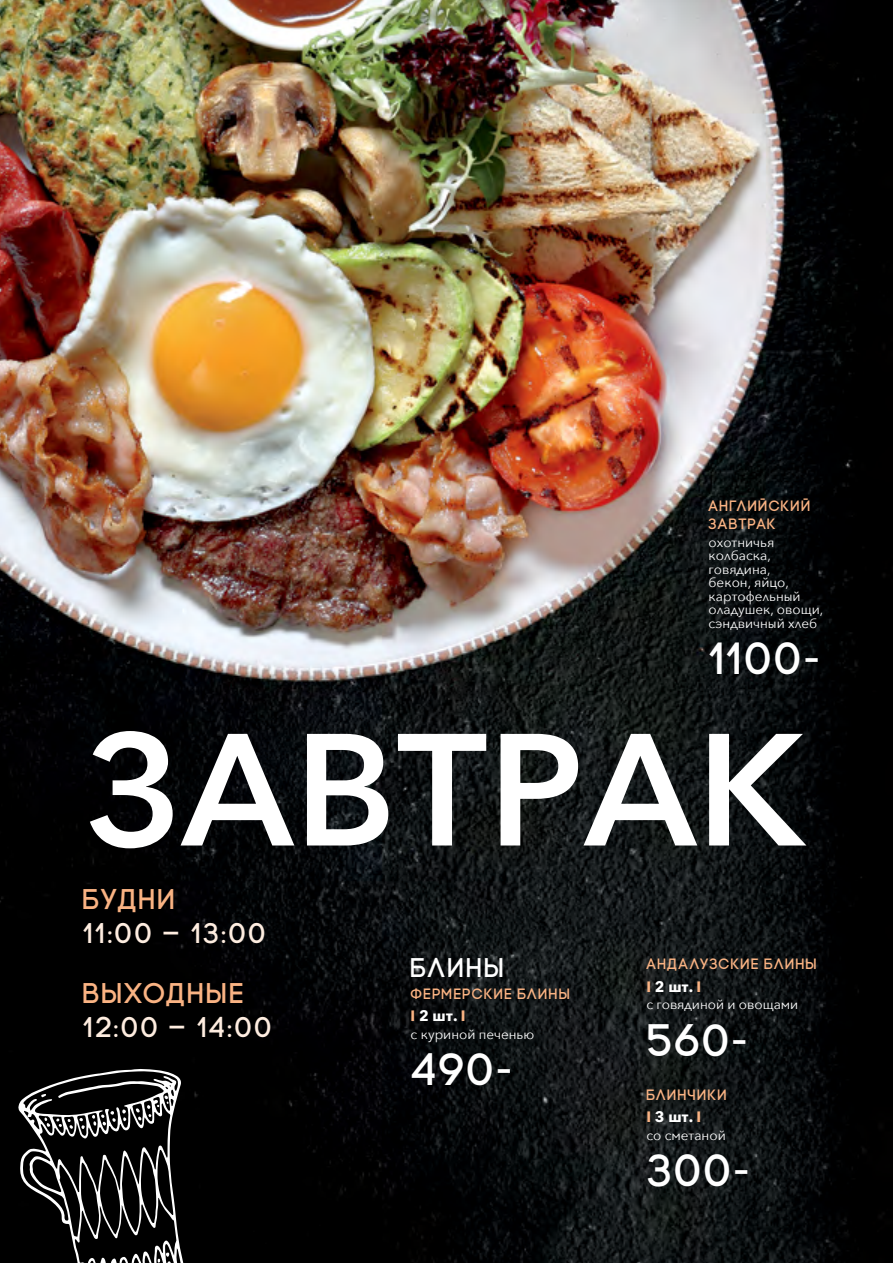
<style>
.page{position:relative;width:893px;height:1263px;background:#fff}
.page>*{position:absolute;margin:0;border:0;box-sizing:border-box;transform-origin:0 0}
.t1{font:600 157.65px "Avenir Next";color:#fff}
.t2{font:45px "Code Pro LC";letter-spacing:.01em;color:#fff}
.t3{font:28.5px "Code Pro LC";letter-spacing:.055em;color:#feede0}
.t4{font:28.5px "Code Pro LC";letter-spacing:.07em;color:#fab383}
.t5{font:27px "Code Pro LC";letter-spacing:.075em;color:#fff}
.t6{font:15px/18px "Code Pro LC";letter-spacing:.075em;color:#fab383}
.t7{font:700 15px "Avenir Next";color:#fff}
.t8{font:13.5px/13.5px "Avenir Next";color:#fff}
.s1{color:#fab383}
</style>
<div class="page">
<img style="left:0;top:0;width:893px;height:1263px">
<svg style="left:18px;top:1068px;width:168px;height:195px"></svg>
<p class="t6" style="left:709px;top:497px;width:103px">АНГЛИЙСКИЙ<br>ЗАВТРАК</p>
<p class="t8" style="left:709px;top:534px;width:116px">охотничья колбаска, говядина,<br>бекон, яйцо, картофельный оладушек, овощи, сэндвичный хлеб</p>
<h2 class="t2" style="left:709px;top:632px;width:115px">1100-</h2>
<h1 class="t1" style="left:83px;top:655px;width:724px">ЗАВТРАK</h1>
<h3 class="t4" style="left:83px;top:883px;width:94px">будни</h3>
<h3 class="t3" style="left:83px;top:917px;width:185px">11:00 – 13:00</h3>
<h3 class="t4" style="left:83px;top:977px;width:162px">ВЫХОДНЫЕ</h3>
<h3 class="t3" style="left:83px;top:1011px;width:191px">12:00 – 14:00</h3>
<h3 class="t5" style="left:411px;top:951px;width:95px">БЛИНЫ</h3>
<p class="t6" style="left:411px;top:985px;width:161px">ФЕРМЕРСКИЕ БЛИНЫ</p>
<p class="t7" style="left:411px;top:1003px;width:57px"><span class="s1">I</span> 2 шт. <span class="s1">I</span></p>
<p class="t8" style="left:411px;top:1027px;width:125px">с куриной печенью</p>
<h2 class="t2" style="left:411px;top:1043px;width:105px">490-</h2>
<p class="t6" style="left:646px;top:955px;width:172px">АНДАЛУЗСКИЕ БЛИНЫ</p>
<p class="t7" style="left:646px;top:973px;width:57px"><span class="s1">I</span> 2 шт. <span class="s1">I</span></p>
<p class="t8" style="left:646px;top:997px;width:153px">с говядиной и овощами</p>
<h2 class="t2" style="left:646px;top:1014px;width:105px">560-</h2>
<p class="t6" style="left:646px;top:1086px;width:82px">БЛИНЧИКИ</p>
<p class="t7" style="left:646px;top:1104px;width:57px"><span class="s1">I</span> 3 шт. <span class="s1">I</span></p>
<p class="t8" style="left:646px;top:1128px;width:81px">со сметаной</p>
<h2 class="t2" style="left:646px;top:1144px;width:107px">300-</h2>
</div>
